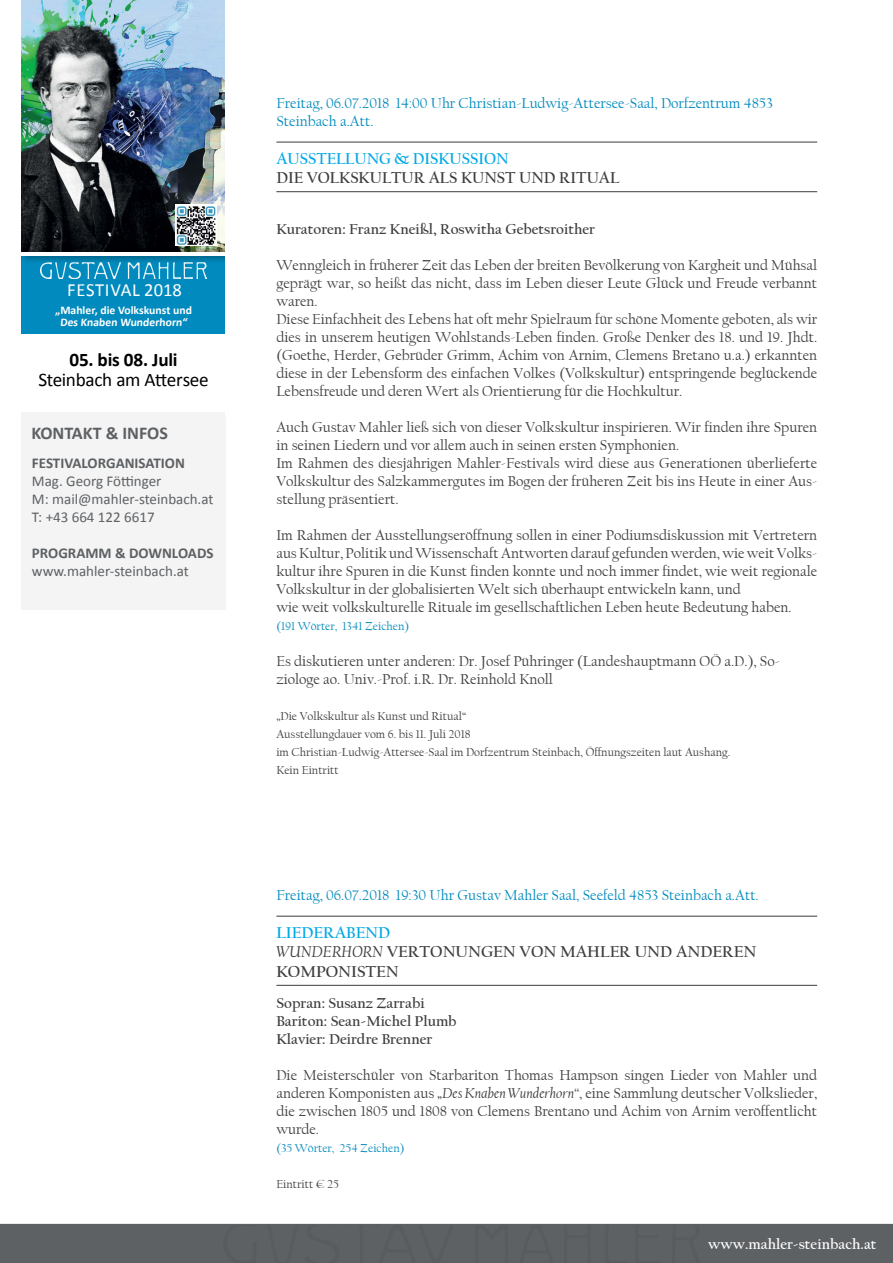
<style>
.page{position:relative;width:893px;height:1263px;background:#fff}
.page>*{position:absolute;margin:0;border:0;box-sizing:border-box;transform-origin:0 0}
.t1{font:19.2px "Calibri";letter-spacing:-.02em;color:#000}
.t2{font:700 19.2px "Calibri";letter-spacing:-.01em;color:#000}
.t3{font:18.6px "Calibri";letter-spacing:.03em;color:#fff}
.t4{font:700 18px "Calibri";color:#5e6164}
.Absatzformat_5{font:700 16.5px/19.5px "Californian FB";color:#3d3c3e}
.überschrift_oben_unt{font:700 16.5px/19.5px "Californian FB";color:#3d3c3e}
.fließtext{font:15px/18px "Californian FB";color:#3d3c3e;text-align:justify}
.fließtext-2{font:15px/18px "Californian FB";color:#008abd}
.fließtext-3{font:700 15px "Californian FB";color:#3d3c3e}
.t5{font:15px "Calibri";color:#5e6164}
.t6{font:700 15px "Calibri";color:#5e6164}
.t7{font:700 15px "Californian FB";color:#fff}
.Absatzformat_1{font:12px/18px "Californian FB";color:#3d3c3e}
.fließtext-4{font:12px "Californian FB";color:#008abd}
.t8{font:700 11.7px "Calibri";color:#fff}
.s1{color:#00a8e7}
.s2{font-weight:400;font-style:italic}
.s3{font-style:italic}
</style>
<div class="page">
<div style="left:21px;top:412px;width:205px;height:198px;background:#f4f4f4"></div>
<div style="left:21px;top:98px;width:212px;height:236px;background:#008abd"></div>
<img style="left:21px;top:0;width:205px;height:244px">
<img style="left:40px;top:264px;width:167px;height:14px">
<div style="left:18px;top:244px;width:236px;height:20px;background:#000;opacity:.75"></div>
<hr style="left:21px;top:252px;width:221px;height:4px;background:#fff">
<img style="left:176px;top:204px;width:41px;height:41px">
<div style="left:226px;top:0;width:110px;height:417px;background:#fff"></div>
<div style="left:0;top:1223px;width:893px;height:40px;background:#5e6164"></div>
<div style="left:224px;top:1226px;width:477px;height:37px;background:#5e6164"></div>
<hr style="left:276px;top:142px;width:541px;height:1px;background:#3d3c3e">
<hr style="left:276px;top:191px;width:541px;height:1px;background:#3d3c3e">
<hr style="left:276px;top:916px;width:541px;height:1px;background:#3d3c3e">
<hr style="left:276px;top:985px;width:541px;height:1px;background:#3d3c3e">
<p class="t3" style="left:67px;top:278px;width:116px">FESTIVAL 2018</p>
<p class="t8" style="left:55px;top:302px;width:138px">„Mahler, die Volkskunst und</p>
<p class="t8" style="left:60px;top:314px;width:130px">Des Knaben Wunderhorn“</p>
<p class="t2" style="left:70px;top:347px;width:109px">05. bis 08. Juli</p>
<p class="t1" style="left:38px;top:367px;width:172px">Steinbach am Attersee</p>
<p class="t4" style="left:31px;top:421px;width:138px">KONTAKT &amp; INFOS</p>
<p class="t6" style="left:32px;top:453px;width:154px">FESTIVALORGANISATION</p>
<p class="t5" style="left:32px;top:472px;width:131px">Mag. Georg Föttinger</p>
<p class="t5" style="left:32px;top:490px;width:183px">M: mail@mahler-steinbach.at</p>
<p class="t5" style="left:32px;top:508px;width:124px">T: +43 664 122 6617</p>
<p class="t6" style="left:32px;top:543px;width:183px">PROGRAMM &amp; DOWNLOADS</p>
<p class="t5" style="left:32px;top:562px;width:158px">www.mahler-steinbach.at</p>
<p class="fließtext-2" style="left:276px;top:94px;width:498px">Freitag, 06.07.2018 14:00 Uhr Christian-Ludwig-Attersee-Saal, Dorfzentrum 4853<br>Steinbach a.Att.</p>
<p class="überschrift_oben_unt" style="left:276px;top:149px;width:344px"><span class="s1">AUSSTELLUNG &amp; DISKUSSION<br></span>DIE VOLKSKULTUR ALS KUNST UND RITUAL</p>
<p class="fließtext-3" style="left:276px;top:221px;width:320px">Kuratoren: Franz Kneißl, Roswitha Gebetsroither</p>
<p class="fließtext" style="left:276px;top:256px;width:542px">Wenngleich in früherer Zeit das Leben der breiten Bevölkerung von Kargheit und Mühsal geprägt war, so heißt das nicht, dass im Leben dieser Leute Glück und Freude verbannt waren.</p>
<p class="fließtext" style="left:276px;top:310px;width:542px">Diese Einfachheit des Lebens hat oft mehr Spielraum für schöne Momente geboten, als wir dies in unserem heutigen Wohlstands-Leben finden. Große Denker des 18. und 19. Jhdt. (Goethe, Herder, Gebrüder Grimm, Achim von Arnim, Clemens Bretano u.a.) erkannten diese in der Lebensform des einfachen Volkes (Volkskultur) entspringende beglückende Lebensfreude und deren Wert als Orientierung für die Hochkultur.</p>
<p class="fließtext" style="left:276px;top:418px;width:542px">Auch Gustav Mahler ließ sich von dieser Volkskultur inspirieren. Wir finden ihre Spuren in seinen Liedern und vor allem auch in seinen ersten Symphonien.</p>
<p class="fließtext" style="left:276px;top:454px;width:542px">Im Rahmen des diesjährigen Mahler-Festivals wird diese aus Generationen überlieferte Volkskultur des Salzkammergutes im Bogen der früheren Zeit bis ins Heute in einer Aus&shy;stellung präsentiert.</p>
<p class="fließtext" style="left:276px;top:526px;width:542px">Im Rahmen der Ausstellungseröffnung sollen in einer Podiumsdiskussion mit Vertretern aus Kultur, Politik und Wissenschaft Antworten darauf gefunden werden, wie weit Volks&shy;kultur ihre Spuren in die Kunst finden konnte und noch immer findet, wie weit regionale Volkskultur in der globalisierten Welt sich überhaupt entwickeln kann, und</p>
<p class="fließtext" style="left:276px;top:598px;width:517px">wie weit volkskulturelle Rituale im gesellschaftlichen Leben heute Bedeutung haben.</p>
<p class="fließtext-4" style="left:276px;top:619px;width:134px">(191 Wörter, 1341 Zeichen)</p>
<p class="fließtext" style="left:276px;top:652px;width:505px">Es diskutieren unter anderen: Dr. Josef Pühringer (Landeshauptmann OÖ a.D.), So&shy;ziologe ao. Univ.-Prof. i.R. Dr. Reinhold Knoll</p>
<p class="Absatzformat_1" style="left:276px;top:707px;width:455px">„Die Volkskultur als Kunst und Ritual“<br>Ausstellungdauer vom 6. bis 11. Juli 2018<br>im Christian-Ludwig-Attersee-Saal im Dorfzentrum Steinbach, Öffnungszeiten laut Aushang.</p>
<p class="Absatzformat_1" style="left:276px;top:761px;width:64px">Kein Eintritt</p>
<p class="fließtext-2" style="left:276px;top:886px;width:484px">Freitag, 06.07.2018 19:30 Uhr Gustav Mahler Saal, Seefeld 4853 Steinbach a.Att.</p>
<p class="Absatzformat_5" style="left:276px;top:923px;width:481px"><span class="s1">LIEDERABEND<br></span><span class="s2">WUNDERHORN</span> VERTONUNGEN VON MAHLER UND ANDEREN<br>KOMPONISTEN</p>
<p class="fließtext-3" style="left:276px;top:995px;width:150px">Sopran: Susanz Zarrabi</p>
<p class="fließtext-3" style="left:276px;top:1013px;width:182px">Bariton: Sean-Michel Plumb</p>
<p class="fließtext-3" style="left:276px;top:1031px;width:158px">Klavier: Deirdre Brenner</p>
<p class="fließtext" style="left:276px;top:1066px;width:542px">Die Meisterschüler von Starbariton Thomas Hampson singen Lieder von Mahler und anderen Komponisten aus <span class="s3">„Des Knaben Wunderhorn“</span>, eine Sammlung deutscher Volkslieder, die zwischen 1805 und 1808 von Clemens Brentano und Achim von Arnim veröffentlicht wurde.</p>
<p class="fließtext-4" style="left:276px;top:1141px;width:129px">(35 Wörter, 254 Zeichen)</p>
<p class="Absatzformat_1" style="left:276px;top:1175px;width:64px">Eintritt € 25</p>
<p class="t7" style="left:708px;top:1235px;width:170px">www.mahler-steinbach.at</p>
</div>
